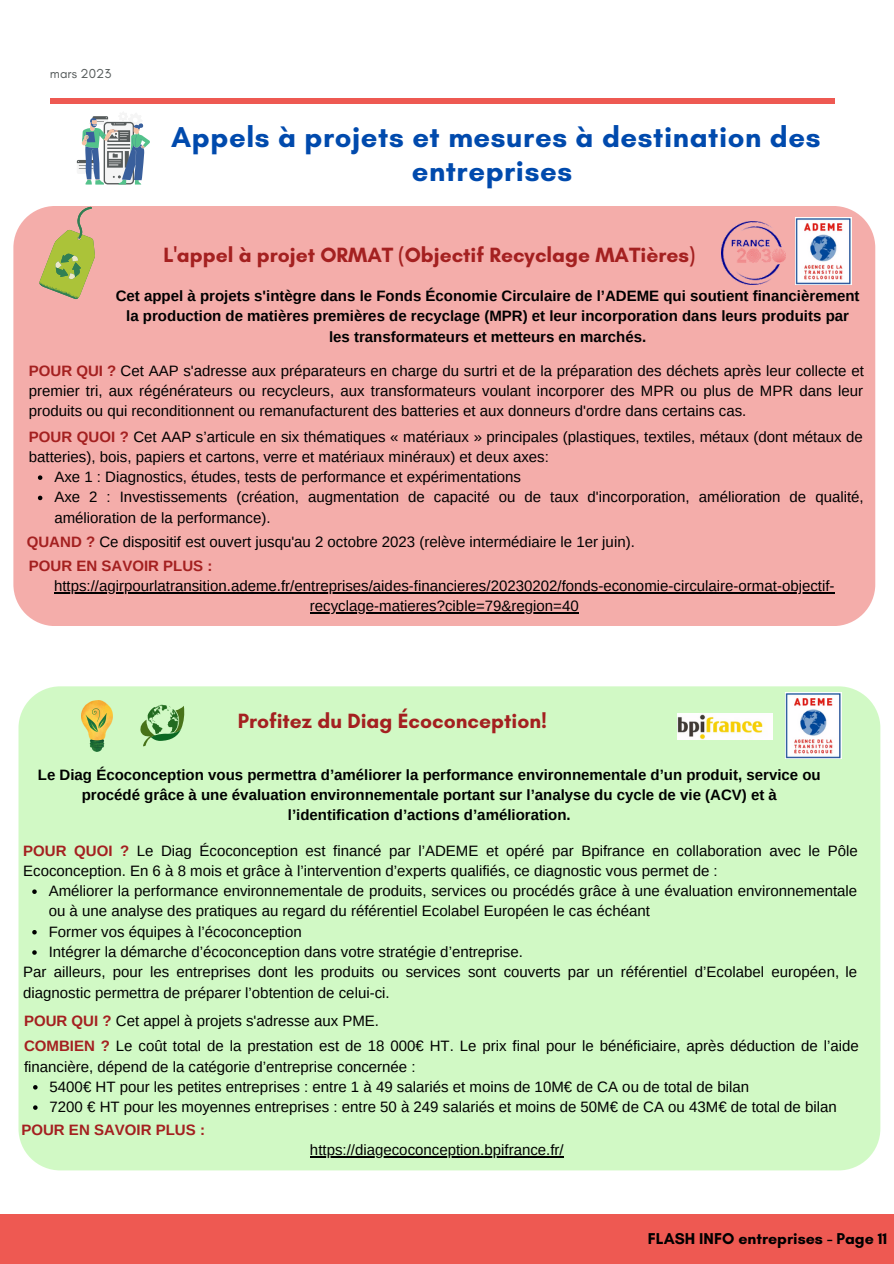
<style>
.page{position:relative;width:894px;height:1264px;background:#fff}
.page>*{position:absolute;margin:0;border:0;box-sizing:border-box;transform-origin:0 0}
.t1{font:700 29.25px/33.8px "Glacial Indifference";letter-spacing:.02em;color:#004aad;text-align:center}
.t2{font:700 21px "Glacial Indifference";color:#a42020}
.t3{font:700 16.05px "Glacial Indifference";color:#000}
.t4{font:15px/20.2px "Arimo";color:#000}
.t5{font:700 15px/20.2px "Arimo";color:#000;text-align:center}
.t6{font:700 15px "Arimo";color:#a42020}
.t7{font:13.2px "Glacial Indifference";color:#565b5b}
.s1{font-weight:700;color:#a42020}
</style>
<div class="page">
<div style="left:50px;top:98px;width:784px;height:6px;background:#ee5952"></div>
<div style="left:0;top:1214px;width:893px;height:49px;background:#ee5952"></div>
<div style="left:13px;top:206px;width:862px;height:419px;background:#f4adaa"></div>
<svg style="left:77px;top:116px;width:73px;height:68px"></svg>
<div style="left:18px;top:686px;width:862px;height:484px;background:#d1f9c5"></div>
<img style="left:677px;top:714px;width:95px;height:25px">
<img style="left:785px;top:692px;width:56px;height:66px">
<svg style="left:140px;top:704px;width:45px;height:42px;background:#93c587"></svg>
<img style="left:82px;top:700px;width:30px;height:51px">
<svg style="left:29px;top:206px;width:98px;height:102px;background:#dbb08f"></svg>
<hr style="left:54px;top:592px;width:780px;height:1px;background:#000">
<hr style="left:310px;top:612px;width:268px;height:1px;background:#000">
<svg style="left:38px;top:475px;width:4px;height:5px"></svg>
<svg style="left:38px;top:495px;width:4px;height:5px"></svg>
<hr style="left:310px;top:1156px;width:253px;height:1px;background:#000">
<svg style="left:32px;top:889px;width:5px;height:5px"></svg>
<svg style="left:32px;top:930px;width:5px;height:4px"></svg>
<svg style="left:32px;top:950px;width:5px;height:4px"></svg>
<svg style="left:33px;top:1085px;width:5px;height:4px"></svg>
<svg style="left:33px;top:1105px;width:5px;height:4px"></svg>
<img style="left:795px;top:218px;width:56px;height:66px">
<img style="left:721px;top:221px;width:64px;height:63px">
<p class="t7" style="left:50px;top:66px;width:63px">mars 2023</p>
<h1 class="t1" style="left:171px;top:120px;width:650px">Appels à projets et mesures à destination des entreprises</h1>
<h2 class="t2" style="left:163px;top:242px;width:533px">L'appel à projet ORMAT (Objectif Recyclage MATières)</h2>
<p class="t5" style="left:116px;top:286px;width:745px">Cet appel à projets s'intègre dans le Fonds Économie Circulaire de l’ADEME qui soutient financièrement la production de matières premières de recyclage (MPR) et leur incorporation dans leurs produits par les transformateurs et metteurs en marchés.</p>
<p class="t4" style="left:29px;top:360px;width:836px;text-align:justify"><span class="s1">POUR QUI ?</span> Cet AAP s'adresse aux préparateurs en charge du surtri et de la préparation des déchets après leur collecte et premier tri, aux régénérateurs ou recycleurs, aux transformateurs voulant incorporer des MPR ou plus de MPR dans leur produits ou qui reconditionnent ou remanufacturent des batteries et aux donneurs d'ordre dans certains cas.</p>
<p class="t4" style="left:29px;top:426px;width:835px"><span class="s1">POUR QUOI ?</span> Cet AAP s’articule en six thématiques « matériaux » principales (plastiques, textiles, métaux (dont métaux de batteries), bois, papiers et cartons, verre et matériaux minéraux) et deux axes:</p>
<p class="t4" style="left:54px;top:467px;width:810px">Axe 1 : Diagnostics, études, tests de performance et expérimentations<br>Axe 2 : Investissements (création, augmentation de capacité ou de taux d'incorporation, amélioration de qualité, amélioration de la performance).</p>
<p class="t4" style="left:27px;top:531px;width:609px"><span class="s1">QUAND ?</span> Ce dispositif est ouvert jusqu'au 2 octobre 2023 (relève intermédiaire le 1er juin).</p>
<p class="t6" style="left:29px;top:557px;width:185px">POUR EN SAVOIR PLUS :</p>
<p class="t4" style="left:54px;top:575px;width:781px;text-align:center">https://agirpourlatransition.ademe.fr/entreprises/aides-financieres/20230202/fonds-economie-circulaire-ormat-objectif&shy;recyclage-matieres?cible=79&amp;region=40</p>
<h2 class="t2" style="left:238px;top:708px;width:310px">Profitez du Diag Écoconception!</h2>
<p class="t5" style="left:38px;top:764px;width:784px">Le Diag Écoconception vous permettra d’améliorer la performance environnementale d’un produit, service ou procédé grâce à une évaluation environnementale portant sur l’analyse du cycle de vie (ACV) et à l’identification d’actions d’amélioration.</p>
<p class="t4" style="left:23px;top:840px;width:836px"><span class="s1">POUR QUOI ?</span> Le Diag Écoconception est financé par l’ADEME et opéré par Bpifrance en collaboration avec le Pôle<br>Ecoconception. En 6 à 8 mois et grâce à l’intervention d’experts qualifiés, ce diagnostic vous permet de :</p>
<p class="t4" style="left:49px;top:880px;width:809px">Améliorer la performance environnementale de produits, services ou procédés grâce à une évaluation environnementale ou à une analyse des pratiques au regard du référentiel Ecolabel Européen le cas échéant<br>Former vos équipes à l’écoconception<br>Intégrer la démarche d’écoconception dans votre stratégie d’entreprise.</p>
<p class="t4" style="left:23px;top:961px;width:835px">Par ailleurs, pour les entreprises dont les produits ou services sont couverts par un référentiel d’Ecolabel européen, le diagnostic permettra de préparer l’obtention de celui-ci.</p>
<p class="t4" style="left:24px;top:1010px;width:356px"><span class="s1">POUR QUI ?</span> Cet appel à projets s'adresse aux PME.</p>
<p class="t4" style="left:24px;top:1035px;width:836px"><span class="s1">COMBIEN ?</span> Le coût total de la prestation est de 18 000€ HT. Le prix final pour le bénéficiaire, après déduction de l’aide financière, dépend de la catégorie d’entreprise concernée :</p>
<p class="t4" style="left:50px;top:1076px;width:788px">5400€ HT pour les petites entreprises : entre 1 à 49 salariés et moins de 10M€ de CA ou de total de bilan<br>7200 € HT pour les moyennes entreprises : entre 50 à 249 salariés et moins de 50M€ de CA ou 43M€ de total de bilan</p>
<p class="t6" style="left:21px;top:1121px;width:185px">POUR EN SAVOIR PLUS :</p>
<p class="t4" style="left:310px;top:1140px;width:255px">https://diagecoconception.bpifrance.fr/</p>
<p class="t3" style="left:647px;top:1228px;width:241px">FLASH INFO entreprises - Page 11</p>
</div>
